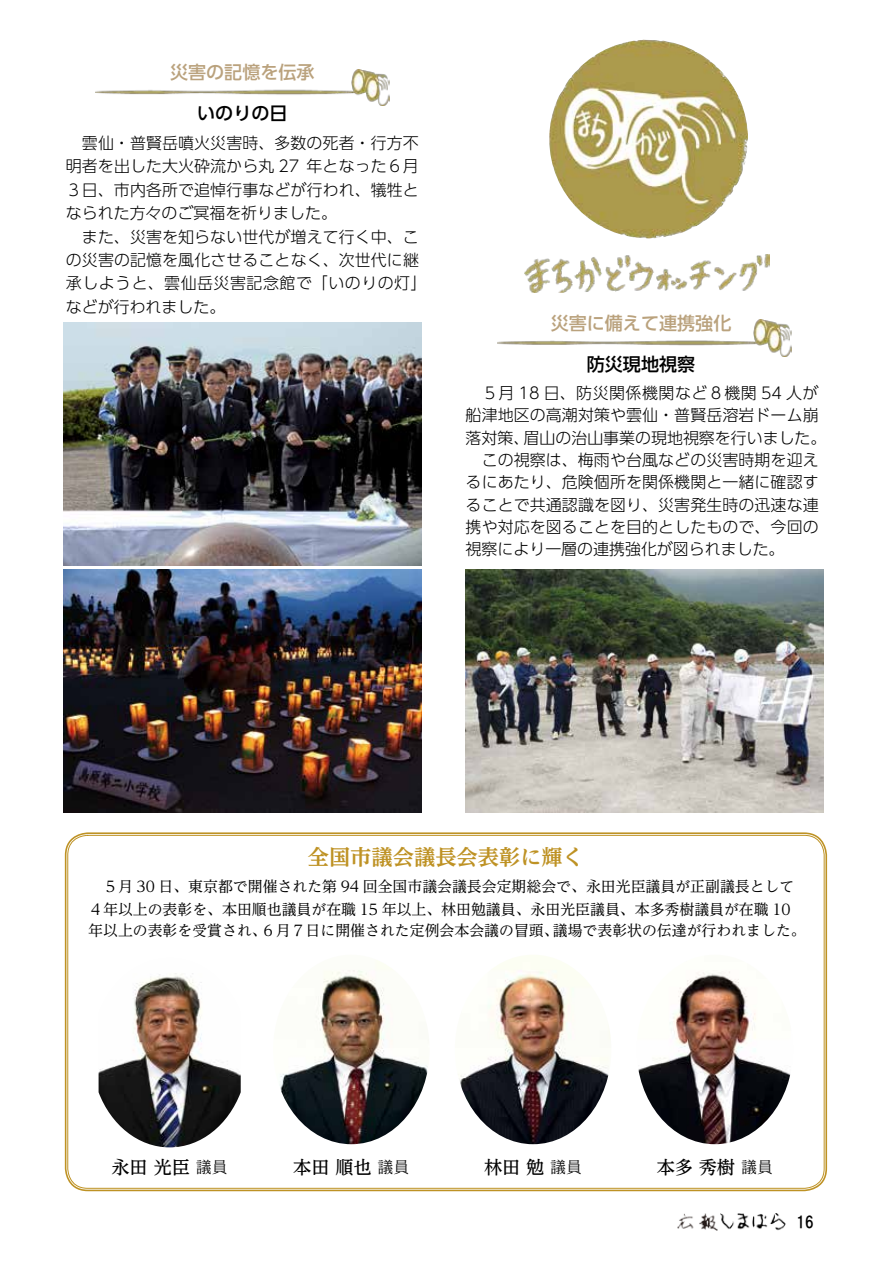
<style>
.page{position:relative;width:893px;height:1263px;background:#fff}
.page>*{position:absolute;margin:0;border:0;box-sizing:border-box;transform-origin:0 0}
.t1{font:700 21.3px "UD Reimin Pro";color:#be9224}
.t2{font:500 18px "UD Shin Go Pro";color:#baa27d}
.t3{font:500 18px "UD Reimin Pro";color:#000}
.t4{font:500 18px "UD Shin Go Pro";color:#000}
.t5{font:300 15.9px/23.4px "UD Shin Go Pro";letter-spacing:.005em;color:#000}
.t6{font:300 15.9px "UD Shin Go Pro";letter-spacing:.035em;color:#000}
.t7{font:300 15.9px "UD Reimin Pro";color:#000}
.t8{font:15.9px "HGS Gothic E";color:#000}
.t9{font:14.85px/23.4px "UD Reimin Pro";color:#000;text-align:right}
</style>
<div class="page">
<img style="left:677px;top:1214px;width:41px;height:17px">
<img style="left:721px;top:1214px;width:64px;height:17px">
<img style="left:549px;top:40px;width:199px;height:198px;border-radius:99px">
<img style="left:524px;top:255px;width:245px;height:37px">
<img style="left:497px;top:320px;width:295px;height:36px">
<img style="left:466px;top:569px;width:358px;height:243px">
<div style="left:65px;top:832px;width:762px;height:359px;border:2px solid #be9224;border-radius:22px"></div>
<img style="left:99px;top:973px;width:142px;height:174px">
<img style="left:280px;top:960px;width:148px;height:184px">
<img style="left:458px;top:955px;width:152px;height:189px">
<img style="left:638px;top:971px;width:153px;height:173px">
<img style="left:95px;top:69px;width:295px;height:37px">
<img style="left:64px;top:322px;width:357px;height:244px">
<img style="left:64px;top:569px;width:357px;height:243px">
<p class="t2" style="left:170px;top:58px;width:146px">災害の記憶を伝承</p>
<p class="t4" style="left:197px;top:99px;width:92px">いのりの日</p>
<p class="t5" style="left:66px;top:131px;width:354px;text-align:right">　雲仙・普賢岳噴火災害時、多数の死者・行方不年となった６月</p>
<p class="t5" style="left:66px;top:154px;width:362px">明者を出した大火砕流から丸 27<br>３日、市内各所で追悼行事などが行われ、犠牲となられた方々のご冥福を祈りました。<br>　また、災害を知らない世代が増えて行く中、この災害の記憶を風化させることなく、次世代に継承しようと、雲仙岳災害記念館で「いのりの灯「などが行われました。</p>
<p class="t2" style="left:551px;top:308px;width:182px">災害に備えて連携強化</p>
<p class="t4" style="left:587px;top:349px;width:110px">防災現地視察</p>
<p class="t6" style="left:466px;top:380px;width:354px">　５月 18 日、防災関係機関など８機関 54 人が</p>
<p class="t5" style="left:466px;top:403px;width:355px">船津地区の高潮対策や雲仙・普賢岳溶岩ドーム崩</p>
<p class="t5" style="left:524px;top:425px;width:304px">眉山の治山事業の現地視察を行いました。</p>
<p class="t5" style="left:466px;top:426px;width:355px;line-height:22.4px">落対策、<br>　この視察は、梅雨や台風などの災害時期を迎えるにあたり、危険個所を関係機関と一緒に確認することで共通認識を図り、災害発生時の迅速な連携や対応を図ることを目的としたもので、今回の視察により一層の連携強化が図られました。</p>
<h1 class="t1" style="left:308px;top:840px;width:278px">全国市議会議長会表彰に輝く</h1>
<p class="t9" style="left:88px;top:874px;width:708px">５月 30 日、東京都で開催された第 94 回全国市議会議長会定期総会で、永田光臣議員が正副議長として<br>４年以上の表彰を、本田順也議員が在職 15 年以上、林田勉議員、永田光臣議員、本多秀樹議員が在職 10</p>
<p class="t9" style="left:553px;top:919px;width:254px">議場で表彰状の伝達が行われました。</p>
<p class="t9" style="left:88px;top:919px;width:180px">年以上の表彰を受賞され、</p>
<p class="t9" style="left:261px;top:919px;width:299px">６月７日に開催された定例会本会議の冒頭、</p>
<p class="t3" style="left:112px;top:1153px;width:80px">永田光臣</p>
<p class="t7" style="left:196px;top:1154px;width:33px">議員</p>
<p class="t3" style="left:293px;top:1153px;width:80px">本田順也</p>
<p class="t7" style="left:378px;top:1154px;width:33px">議員</p>
<p class="t3" style="left:484px;top:1153px;width:62px">林田勉</p>
<p class="t7" style="left:550px;top:1154px;width:33px">議員</p>
<p class="t3" style="left:657px;top:1153px;width:80px">本多秀樹</p>
<p class="t7" style="left:741px;top:1154px;width:33px">議員</p>
<p class="t8" style="left:796px;top:1214px;width:19px">16</p>
</div>
